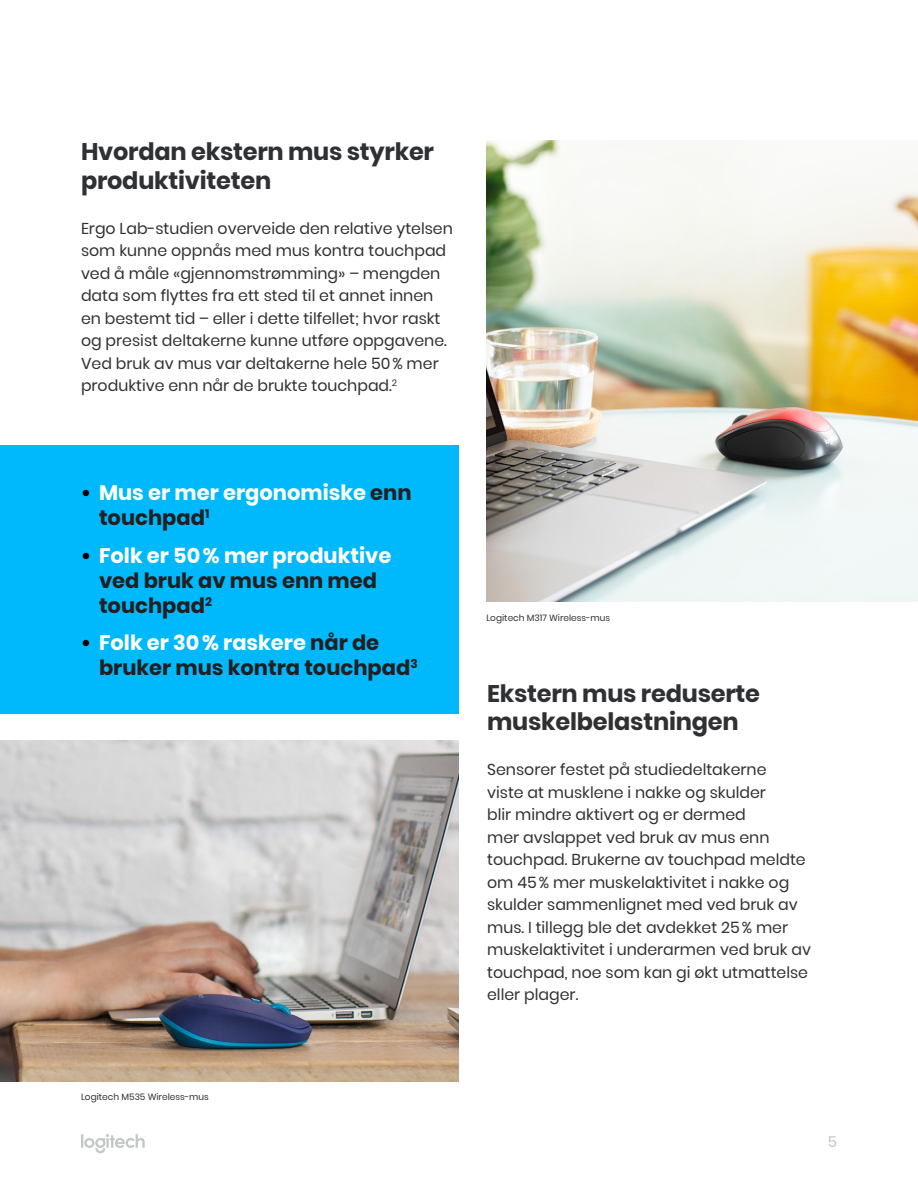
<style>
.page{position:relative;width:918px;height:1188px;background:#fff}
.page>*{position:absolute;margin:0;border:0;box-sizing:border-box;transform-origin:0 0}
.Header_1{font:700 24px/28.5px "Poppins";letter-spacing:-.01em;color:#2e3033}
.t1{font:700 21px/25.2px "Poppins";color:#231f20}
.t2{font:700 21px/25.2px "Poppins";color:#fff}
.t3{font:15.75px/22.5px "Poppins";color:#2e3033}
.t4{font:15px "Poppins";color:#c2c7c7}
.t5{font:9px "Poppins";color:#2e3033}
.s1{color:#000}
.s2{color:#231f20}
.s3{color:#fff}
</style>
<div class="page">
<svg style="left:81px;top:1134px;width:65px;height:19px"></svg>
<img style="left:486px;top:140px;width:432px;height:462px">
<img style="left:0;top:741px;width:459px;height:341px">
<div style="left:0;top:446px;width:459px;height:268px;background:#00b8fc"></div>
<p class="Header_1" style="left:81px;top:138px;width:355px">Hvordan ekstern mus styrker produktiviteten</p>
<p class="t3" style="left:81px;top:217px;width:373px">Ergo Lab-studien overveide den relative ytelsen som kunne oppnås med mus kontra touchpad ved å måle «gjennomstrømming» – mengden data som flyttes fra ett sted til et annet innen en bestemt tid – eller i dette tilfellet; hvor raskt og presist deltakerne kunne utføre oppgavene.<br>Ved bruk av mus var deltakerne hele 50% mer produktive enn når de brukte touchpad.<sup>2</sup></p>
<p class="t2" style="left:99px;top:480px;width:314px;text-indent:-18px"><span class="s1">•</span> Mus er mer ergonomiske <span class="s2">enn touchpad</span><sup>1</sup></p>
<p class="t1" style="left:99px;top:543px;width:294px;text-indent:-18px"><span class="s1">•</span> <span class="s3">Folk er 50% mer produktive </span>ved bruk av mus enn med touchpad<sup>2</sup></p>
<p class="t1" style="left:99px;top:630px;width:320px;text-indent:-18px"><span class="s1">•</span> <span class="s3">Folk er 30% raskere</span> når de bruker mus kontra touchpad<sup>3</sup></p>
<p class="t5" style="left:486px;top:613px;width:125px">Logitech M317 Wireless-mus</p>
<p class="Header_1" style="left:487px;top:679px;width:274px">Ekstern mus reduserte muskelbelastningen</p>
<p class="t3" style="left:487px;top:758px;width:326px">Sensorer festet på studiedeltakerne<br>viste at musklene i nakke og skulder<br>blir mindre aktivert og er dermed<br>mer avslappet ved bruk av mus enn touchpad. Brukerne av touchpad meldte om 45% mer muskelaktivitet i nakke og skulder sammenlignet med ved bruk av mus. I tillegg ble det avdekket 25% mer muskelaktivitet i underarmen ved bruk av touchpad, noe som kan gi økt utmattelse eller plager.</p>
<p class="t5" style="left:81px;top:1092px;width:129px">Logitech M535 Wireless-mus</p>
<p class="t4" style="left:828px;top:1134px;width:11px">5</p>
</div>
